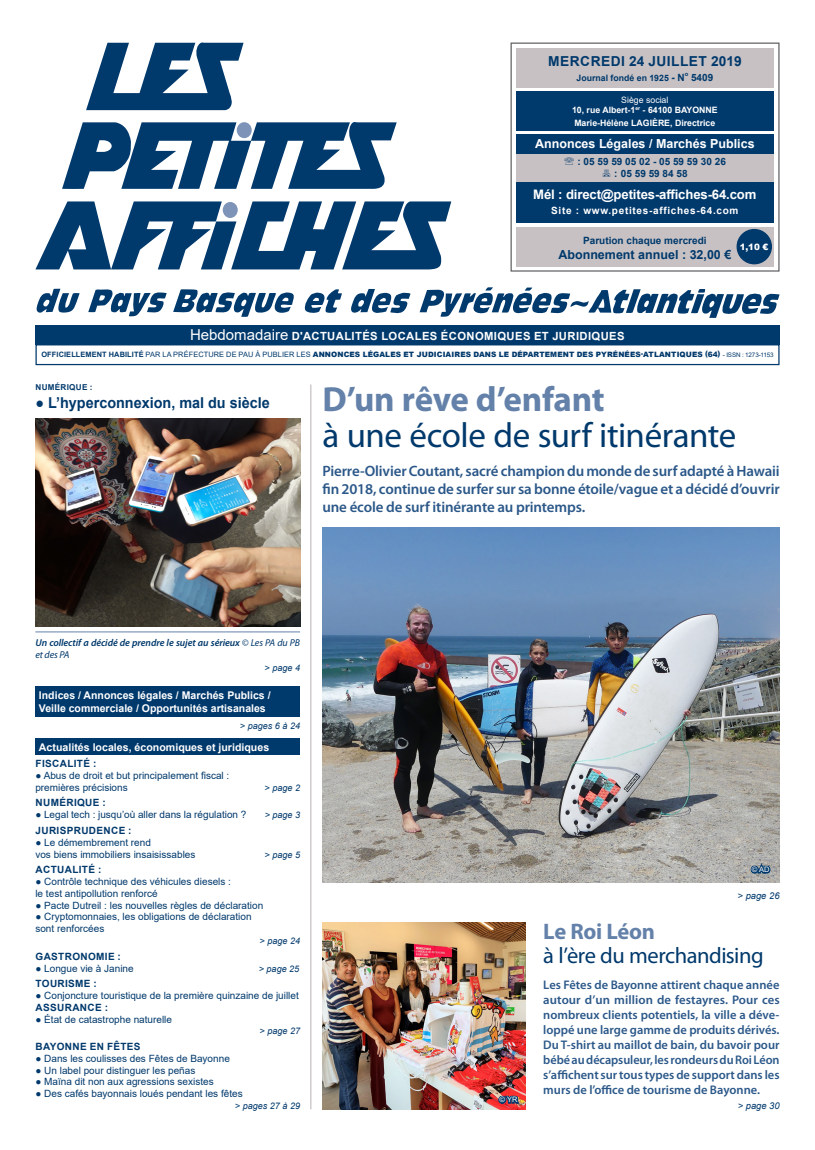
<style>
.page{position:relative;width:815px;height:1150px;background:#fff}
.page>*{position:absolute;margin:0;border:0;box-sizing:border-box;transform-origin:0 0}
.Tritre_principale_co{font:35px/36.2px "Myriad Pro";letter-spacing:-.015em;color:#00396c}
.Tritre_principale_co-2{font:22.5px/23.8px "Myriad Pro";letter-spacing:-.025em;color:#00396c}
.Chapo_titre_principa{font:600 15px/18px "Myriad Pro";letter-spacing:-.01em;color:#2b5889;text-align:justify}
.t1{font:700 15px "Arial";color:#00396c;scale:.96 1}
.t2{font:700 13.75px "Arial";letter-spacing:.035em;color:#00396c}
.t3{font:700 13.12px "Arial";letter-spacing:-.01em;color:#fff}
.Chapo_couleur{font:600 12.5px/15.1px "Myriad Pro";color:#2b5889;text-align:justify}
.t4{font:700 12.5px "Arial";color:#fff}
.t5{font:700 12.5px "Arial";color:#00396c}
.t6{font:700 11.25px "Arial";letter-spacing:.035em;color:#fff}
.t7{font:700 10.62px/12.8px "Arial";color:#fff}
.t8{font:10px/11.9px "Arial";color:#00396c}
.t9{font:700 10px "Arial";letter-spacing:.035em;color:#00396c}
.Légende_couleur{font:italic 600 10px/12px "Myriad Pro";letter-spacing:-.01em;color:#00396c}
.t10{font:700 10px "Arial";color:#00396c}
.t11{font:700 10px "Arial";letter-spacing:.07em;color:#fff}
.Chapo_couleur-2{font:italic 9.38px "Arial";color:#00396c}
.Légende_couleur-2{font:italic 9px "Arial";color:#00396c}
.t12{font:700 8.75px/10.5px "Arial";color:#fff;text-align:center}
.t13{font:700 8.75px "Arial";color:#00396c}
.t14{font:900 8.75px "Arial";color:#fff}
.t15{font:700 8.12px "Arial";letter-spacing:.035em;color:#00396c}
.t16{font:7.5px "Arial";color:#fff}
.t17{font:900 7.38px "Arial";letter-spacing:.015em;color:#00396c}
.t18{font:700 5.75px "Arial";color:#00396c}
.s1{font-style:italic;font-size:10px}
.s2{font-size:10px}
.s3{font-weight:400}
.s4{font-weight:400;font-size:15px}
.s5{font-weight:700}
.s6{font-weight:400;font-size:6.25px}
.s7{font-weight:700;color:#6481aa}
</style>
<div class="page">
<hr style="left:310px;top:384px;width:1px;height:725px;background:#c7c1c3">
<div style="left:35px;top:344px;width:745px;height:21px;border:1px solid #00396c"></div>
<svg style="left:351px;top:289px;width:60px;height:25px"></svg>
<svg style="left:420px;top:287px;width:360px;height:31px"></svg>
<svg style="left:88px;top:289px;width:79px;height:28px"></svg>
<svg style="left:36px;top:289px;width:44px;height:24px"></svg>
<svg style="left:173px;top:289px;width:169px;height:28px"></svg>
<svg style="left:86px;top:43px;width:158px;height:67px"></svg>
<svg style="left:35px;top:201px;width:416px;height:68px"></svg>
<svg style="left:62px;top:122px;width:335px;height:67px"></svg>
<div style="left:237px;top:122px;width:15px;height:16px;background:#7d94b8;border-radius:50%"></div>
<div style="left:223px;top:202px;width:15px;height:16px;background:#7d94b8;border-radius:50%"></div>
<div style="left:511px;top:43px;width:269px;height:229px;border:1px solid #636366"></div>
<div style="left:516px;top:91px;width:257px;height:40px;background:#00396c"></div>
<div style="left:516px;top:141px;width:257px;height:53px;background:#c7c1c3"></div>
<div style="left:516px;top:49px;width:257px;height:39px;background:#c7c1c3"></div>
<div style="left:516px;top:227px;width:257px;height:39px;background:#c7c1c3"></div>
<div style="left:35px;top:325px;width:745px;height:19px;background:#00396c"></div>
<div style="left:737px;top:230px;width:34px;height:34px;background:#00396c;border-radius:50%"></div>
<div style="left:737px;top:229px;width:35px;height:35px;border:1px solid #00396c;border-radius:50%"></div>
<div style="left:516px;top:134px;width:257px;height:20px;background:#00396c"></div>
<div style="left:516px;top:182px;width:257px;height:41px;background:#00396c"></div>
<hr style="left:35px;top:632px;width:265px;height:1px;background:#6481aa">
<div style="left:35px;top:686px;width:265px;height:31px;background:#00396c"></div>
<div style="left:35px;top:739px;width:265px;height:16px;background:#00396c"></div>
<img style="left:322px;top:528px;width:458px;height:355px">
<img style="left:35px;top:418px;width:265px;height:208px">
<img style="left:322px;top:922px;width:204px;height:187px">
<svg style="left:496px;top:1093px;width:26px;height:13px"></svg>
<svg style="left:749px;top:857px;width:23px;height:19px"></svg>
<p class="t2" style="left:548px;top:51px;width:195px">MERCREDI 24 JUILLET 2019</p>
<p class="t13" style="left:576px;top:71px;width:110px">Journal fondé en 1925 <span class="s1">-</span> <span class="s2">N</span></p>
<p class="t18" style="left:685px;top:70px;width:5px">o</p>
<p class="t9" style="left:691px;top:70px;width:24px">5409</p>
<p class="t12" style="left:572px;top:95px;width:147px"><span class="s3">Siège social<br></span>10, rue Albert-1<sup>er</sup> - 64100 BAYONNE</p>
<p class="t12" style="left:574px;top:117px;width:143px">Marie-Hélène LAGIÈRE, Directrice</p>
<p class="t10" style="left:577px;top:155px;width:150px">: 05 59 59 05 02 - 05 59 59 30 26</p>
<p class="t9" style="left:614px;top:167px;width:75px">: 05 59 59 84 58</p>
<p class="t4" style="left:535px;top:135px;width:221px">Annonces Légales / Marchés Publics</p>
<p class="t3" style="left:533px;top:186px;width:225px">Mél : direct@petites-affiches-64.com</p>
<p class="t11" style="left:551px;top:204px;width:189px">Site : www.petites-affiches-64.com</p>
<p class="t10" style="left:583px;top:233px;width:125px">Parution chaque mercredi</p>
<p class="t5" style="left:558px;top:245px;width:174px">Abonnement annuel : 32,00 €</p>
<p class="t14" style="left:740px;top:240px;width:30px">1,10 €</p>
<p class="t6" style="left:190px;top:328px;width:436px"><span class="s4">Hebdomadaire</span> D'ACTUALITÉS LOCALES ÉCONOMIQUES ET JURIDIQUES</p>
<p class="t17" style="left:41px;top:349px;width:734px"><span class="s5">OFFICIELLEMENT HABILITÉ</span> <span class="s3">PAR LA PRÉFECTURE DE PAU À PUBLIER LES</span> ANNONCES LÉGALES ET JUDICIAIRES DANS LE DÉPARTEMENT DES PYRÉNÉES-ATLANTIQUES (64) <span class="s6">- ISSN : 1273-1153</span></p>
<p class="t15" style="left:36px;top:382px;width:59px">NUMÉRIQUE :</p>
<p class="t1" style="left:35px;top:393px;width:246px"><span class="s3">●</span> L’hyperconnexion, mal du siècle</p>
<p class="Tritre_principale_co" style="left:322px;top:380px;width:415px"><span class="s7">D’un rêve d’enfant<br></span>à une école de surf itinérante</p>
<p class="Chapo_titre_principa" style="left:322px;top:461px;width:459px">Pierre-Olivier Coutant, sacré champion du monde de surf adapté à Hawaii fin 2018, continue de surfer sur sa bonne étoile/vague et a décidé d’ouvrir une école de surf itinérante au printemps.</p>
<p class="Légende_couleur" style="left:35px;top:637px;width:266px">Un collectif a décidé de prendre le sujet au sérieux <span class="s3">© Les PA du PB et des PA</span></p>
<p class="Légende_couleur-2" style="left:265px;top:662px;width:37px">&gt; page 4</p>
<p class="t7" style="left:39px;top:689px;width:233px">Indices / Annonces légales / Marchés Publics /<br>Veille commerciale / Opportunités artisanales</p>
<p class="Légende_couleur-2" style="left:240px;top:720px;width:62px">&gt; pages 6 à 24</p>
<p class="t7" style="left:39px;top:741px;width:232px">Actualités locales, économiques et juridiques</p>
<p class="t9" style="left:36px;top:757px;width:62px">FISCALITÉ :</p>
<p class="t8" style="left:35px;top:770px;width:195px">● Abus de droit et but principalement fiscal :</p>
<p class="t8" style="left:35px;top:781px;width:94px">premières précisions</p>
<p class="Légende_couleur-2" style="left:265px;top:782px;width:37px">&gt; page 2</p>
<p class="t9" style="left:36px;top:796px;width:72px">NUMÉRIQUE :</p>
<p class="t8" style="left:35px;top:809px;width:212px">● Legal tech : jusqu’où aller dans la régulation ?</p>
<p class="Légende_couleur-2" style="left:265px;top:809px;width:37px">&gt; page 3</p>
<p class="t9" style="left:36px;top:823px;width:98px">JURISPRUDENCE :</p>
<p class="t8" style="left:35px;top:836px;width:117px">● Le démembrement rend</p>
<p class="t8" style="left:35px;top:848px;width:162px">vos biens immobiliers insaisissables</p>
<p class="Légende_couleur-2" style="left:265px;top:848px;width:37px">&gt; page 5</p>
<p class="t9" style="left:36px;top:862px;width:67px">ACTUALITÉ :</p>
<p class="t8" style="left:35px;top:875px;width:197px">● Contrôle technique des véhicules diesels : le test antipollution renforcé</p>
<p class="t8" style="left:35px;top:899px;width:229px">● Pacte Dutreil : les nouvelles règles de déclaration</p>
<p class="t8" style="left:35px;top:911px;width:218px">● Cryptomonnaies, les obligations de déclaration sont renforcées</p>
<p class="Légende_couleur-2" style="left:260px;top:935px;width:42px">&gt; page 24</p>
<p class="t9" style="left:36px;top:949px;width:87px">GASTRONOMIE :</p>
<p class="t8" style="left:35px;top:962px;width:100px">● Longue vie à Janine</p>
<p class="Légende_couleur-2" style="left:259px;top:962px;width:42px">&gt; page 25</p>
<p class="t9" style="left:36px;top:976px;width:63px">TOURISME :</p>
<p class="t8" style="left:35px;top:989px;width:265px">● Conjoncture touristique de la première quinzaine de juillet</p>
<p class="t9" style="left:36px;top:1000px;width:74px">ASSURANCE :</p>
<p class="t8" style="left:35px;top:1013px;width:138px">● État de catastrophe naturelle</p>
<p class="Légende_couleur-2" style="left:260px;top:1025px;width:42px">&gt; page 27</p>
<p class="t9" style="left:36px;top:1039px;width:106px">BAYONNE EN FÊTES</p>
<p class="t8" style="left:35px;top:1052px;width:196px">● Dans les coulisses des Fêtes de Bayonne</p>
<p class="t8" style="left:35px;top:1064px;width:161px">● Un label pour distinguer les peñas</p>
<p class="t8" style="left:35px;top:1076px;width:180px">● Maïna dit non aux agressions sexistes</p>
<p class="t8" style="left:35px;top:1088px;width:209px">● Des cafés bayonnais loués pendant les fêtes</p>
<p class="Légende_couleur-2" style="left:235px;top:1100px;width:67px">&gt; pages 27 à 29</p>
<p class="t16" style="left:500px;top:1094px;width:19px">© YR</p>
<p class="t16" style="left:752px;top:864px;width:19px">© AD</p>
<p class="Chapo_couleur-2" style="left:738px;top:890px;width:43px">&gt; page 26</p>
<p class="Tritre_principale_co-2" style="left:543px;top:919px;width:222px"><span class="s7">Le Roi Léon<br></span>à l’ère du merchandising</p>
<p class="Chapo_couleur" style="left:543px;top:976px;width:238px">Les Fêtes de Bayonne attirent chaque année autour d’un million de festayres. Pour ces nombreux clients potentiels, la ville a déve&shy;loppé une large gamme de produits dérivés.<br>Du T-shirt au maillot de bain, du bavoir pour bébé au décapsuleur, les rondeurs du Roi Léon s’affichent sur tous types de support dans les murs de l’office de tourisme de Bayonne.</p>
<p class="Chapo_couleur-2" style="left:738px;top:1100px;width:43px">&gt; page 30</p>
</div>
